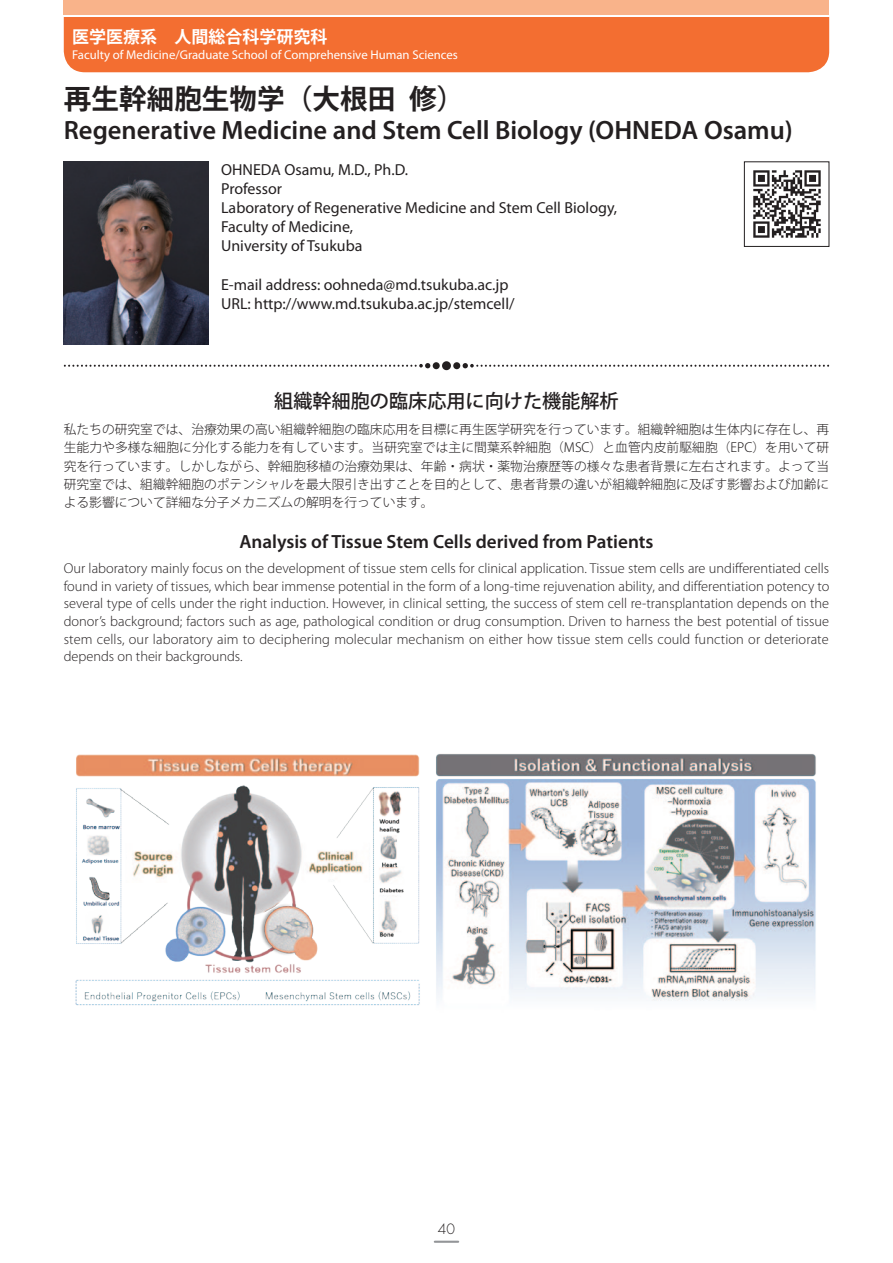
<style>
.page{position:relative;width:893px;height:1263px;background:#fff}
.page>*{position:absolute;margin:0;border:0;box-sizing:border-box;transform-origin:0 0}
.t1{font:700 27.6px "Koz Go Pro";color:#231f20}
.t2{font:600 26.55px "Myriad Pro";color:#231f20}
.t3{font:600 19.2px "Myriad Pro";color:#231f20}
.t4{font:500 19.2px "Koz Go Pro";color:#231f20}
.t5{font:700 16.95px "Koz Go Pro";color:#fff}
.t6{font:15.9px/19.2px "Myriad Pro";color:#231f20}
.t7{font:300 14.4px/17.5px "Myriad Pro";color:#231f20;text-align:justify}
.t8{font:300 13.8px "Futura";color:#231f20}
.t9{font:300 12.75px/18.1px "Koz Go Pro";color:#231f20;text-align:justify}
.t10{font:12.75px "Myriad Pro";color:#fff}
</style>
<div class="page">
<div style="left:64px;top:0;width:765px;height:15px;background:#f9b38a"></div>
<div style="left:64px;top:17px;width:765px;height:55px;background:#f36e31"></div>
<div style="left:442px;top:361px;width:9px;height:9px;background:#231f20;border-radius:50%"></div>
<div style="left:433px;top:362px;width:7px;height:7px;background:#231f20;border-radius:50%"></div>
<div style="left:453px;top:362px;width:7px;height:7px;background:#231f20;border-radius:50%"></div>
<svg style="left:65px;top:363px;width:365px;height:5px"></svg>
<svg style="left:463px;top:363px;width:366px;height:5px"></svg>
<img style="left:64px;top:162px;width:144px;height:182px">
<img style="left:75px;top:754px;width:741px;height:252px">
<img style="left:753px;top:170px;width:68px;height:68px">
<div style="left:744px;top:162px;width:85px;height:85px;border:1px solid #231f20"></div>
<hr style="left:435px;top:1241px;width:23px;height:2px;background:#939598">
<p class="t5" style="left:72px;top:25px;width:257px">医学医療系　人間総合科学研究科</p>
<p class="t10" style="left:72px;top:46px;width:387px">Faculty of Medicine/Graduate School of Comprehensive Human Sciences</p>
<h1 class="t1" style="left:64px;top:81px;width:402px">再生幹細胞生物学（大根田 修）</h1>
<h2 class="t2" style="left:64px;top:113px;width:731px">Regenerative Medicine and Stem Cell Biology (OHNEDA Osamu)</h2>
<p class="t6" style="left:221px;top:160px;width:398px">OHNEDA Osamu, M.D., Ph.D.<br>Professor<br>Laboratory of Regenerative Medicine and Stem Cell Biology,<br>Faculty of Medicine,<br>University of Tsukuba</p>
<p class="t6" style="left:221px;top:275px;width:295px">E-mail address: oohneda@md.tsukuba.ac.jp<br>URL: http://www.md.tsukuba.ac.jp/stemcell/</p>
<h3 class="t4" style="left:274px;top:389px;width:346px">組織幹細胞の臨床応用に向けた機能解析</h3>
<p class="t9" style="left:64px;top:421px;width:767px">私たちの研究室では、治療効果の高い組織幹細胞の臨床応用を目標に再生医学研究を行っています。組織幹細胞は生体内に存在し、再生能力や多様な細胞に分化する能力を有しています。当研究室では主に間葉系幹細胞（MSC）と血管内皮前駆細胞（EPC）を用いて研究を行っています。しかしながら、幹細胞移植の治療効果は、年齢・病状・薬物治療歴等の様々な患者背景に左右されます。よって当研究室では、組織幹細胞のポテンシャルを最大限引き出すことを目的として、患者背景の違いが組織幹細胞に及ぼす影響および加齢による影響について詳細な分子メカニズムの解明を行っています。</p>
<h3 class="t3" style="left:239px;top:529px;width:416px">Analysis of Tissue Stem Cells derived from Patients</h3>
<p class="t7" style="left:64px;top:560px;width:767px">Our laboratory mainly focus on the development of tissue stem cells for clinical application. Tissue stem cells are undifferentiated cells found in variety of tissues, which bear immense potential in the form of a long-time rejuvenation ability, and differentiation potency to several type of cells under the right induction. However, in clinical setting, the success of stem cell re-transplantation depends on the donor’s background; factors such as age, pathological condition or drug consumption. Driven to harness the best potential of tissue stem cells, our laboratory aim to deciphering molecular mechanism on either how tissue stem cells could function or deteriorate depends on their backgrounds.</p>
<p class="t8" style="left:438px;top:1220px;width:18px">40</p>
</div>
